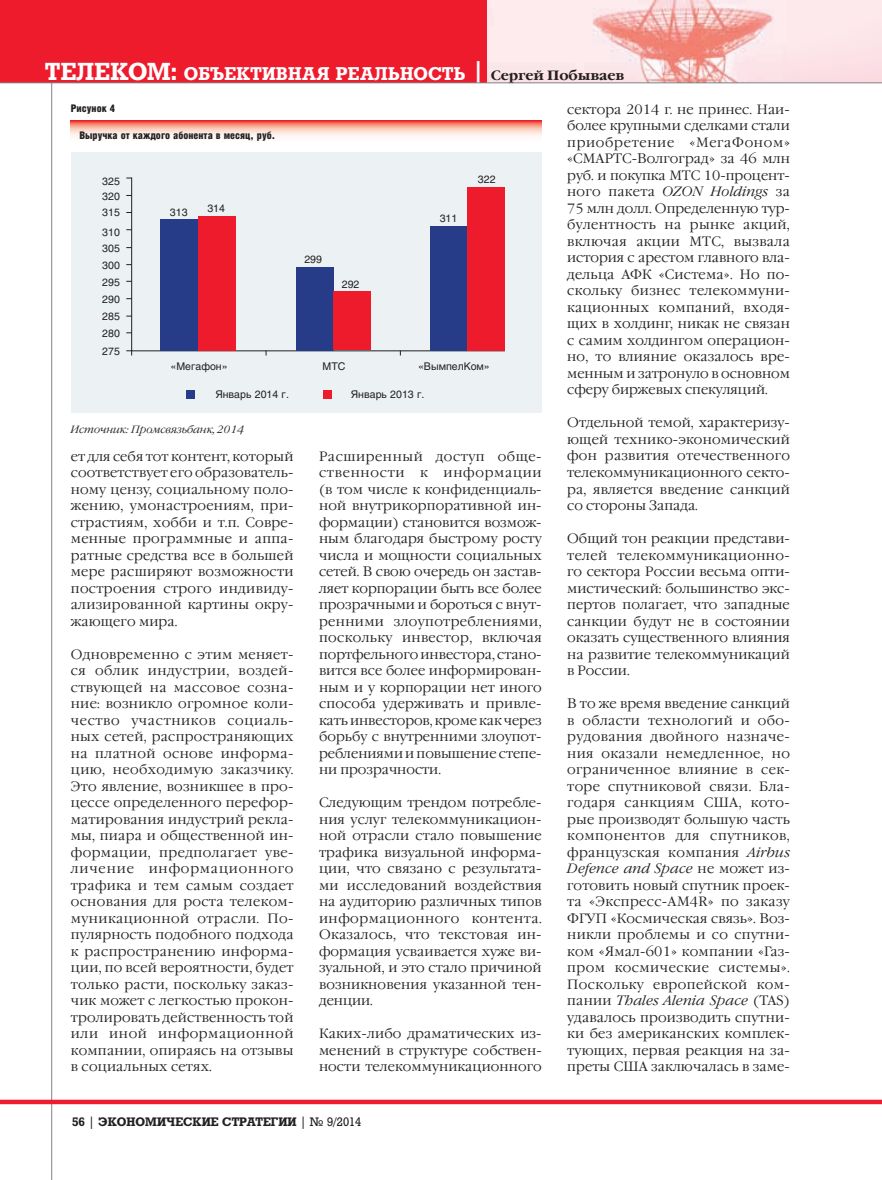
<style>
.page{position:relative;width:882px;height:1180px;background:#fff}
.page>*{position:absolute;margin:0;border:0;box-sizing:border-box;transform-origin:0 0}
.t1{font:700 18px "Rodeo";color:#fff}
.t2{font:300 13.5px/16.5px "Garamond C";letter-spacing:.01em;color:#231f20;text-align:justify}
.t3{font:700 12px "Rodeo";color:#231f20}
.t4{font:10.5px/16.8px "Helios";color:#231f20;text-align:justify}
.t5{font:900 10.5px "Helios Cond";color:#231f20}
.t6{font:italic 300 10.5px "Garamond C";color:#231f20}
.s1{font-size:24px}
.s2{font-family:"Garamond C";font-size:13.5px;color:#231f20}
.s3{font-style:italic}
.s4{font-weight:400}
</style>
<div class="page">
<img style="left:486px;top:0;width:395px;height:82px">
<div style="left:0;top:0;width:486px;height:83px;background:#ee1b2d"></div>
<hr style="left:51px;top:82px;width:1px;height:1097px;background:#808285">
<svg style="left:0;top:1099px;width:881px;height:4px;background:#f04251"></svg>
<hr style="left:0;top:82px;width:881px;height:1px;background:#808285">
<div style="left:71px;top:149px;width:470px;height:264px;background:#ecf2f4"></div>
<svg style="left:71px;top:120px;width:470px;height:31px"></svg>
<svg style="left:126px;top:350px;width:6px;height:5px"></svg>
<svg style="left:131px;top:177px;width:374px;height:174px"></svg>
<div style="left:161px;top:219px;width:37px;height:131px;background:#273c88"></div>
<div style="left:296px;top:267px;width:38px;height:83px;background:#273c88"></div>
<div style="left:430px;top:226px;width:37px;height:124px;background:#273c88"></div>
<div style="left:198px;top:216px;width:37px;height:134px;background:#ee1b2d"></div>
<div style="left:334px;top:291px;width:37px;height:59px;background:#ee1b2d"></div>
<div style="left:467px;top:187px;width:38px;height:163px;background:#ee1b2d"></div>
<div style="left:187px;top:390px;width:8px;height:8px;background:#273c88"></div>
<div style="left:323px;top:390px;width:8px;height:8px;background:#ee1b2d"></div>
<h1 class="t1" style="left:45px;top:67px;width:580px"><span class="s1">ТЕЛЕКОМ:</span> ОБЪЕКТИВНАЯ РЕАЛЬНОСТЬ <span class="s1">|</span> <span class="s2">Сергей Побываев</span></h1>
<p class="t5" style="left:71px;top:105px;width:46px">Рисунок 4</p>
<p class="t5" style="left:79px;top:131px;width:197px">Выручка от каждого абонента в месяц, руб.</p>
<p class="t2" style="left:567px;top:102px;width:224px">сектора 2014 г. не принес. Наи&shy;более крупными сделками стали приобретение «МегаФоном» «СМАРТС-Волгоград» за 46 млн руб. и покупка МТС 10-процент&shy;ного пакета <span class="s3">OZON Holdings</span> за 75 млн долл. Определенную тур&shy;булентность на рынке акций, включая акции МТС, вызвала история с арестом главного вла&shy;дельца АФК «Система». Но по&shy;скольку бизнес телекоммуни&shy;кационных компаний, входя&shy;щих в холдинг, никак не связан с самим холдингом операцион&shy;но, то влияние оказалось вре&shy;менным и затронуло в основном сферу биржевых спекуляций.</p>
<p class="t2" style="left:567px;top:416px;width:224px">Отдельной темой, характеризу&shy;ющей технико-экономический фон развития отечественного телекоммуникационного секто&shy;ра, является введение санкций со стороны Запада.</p>
<p class="t2" style="left:567px;top:531px;width:224px">Общий тон реакции представи&shy;телей телекоммуникационно&shy;го сектора России весьма опти&shy;мистический: большинство экс&shy;пертов полагает, что западные санкции будут не в состоянии оказать существенного влияния на развитие телекоммуникаций в России.</p>
<p class="t2" style="left:567px;top:696px;width:224px">В то же время введение санкций в области технологий и обо&shy;рудования двойного назначе&shy;ния оказали немедленное, но ограниченное влияние в сек&shy;торе спутниковой связи. Бла&shy;годаря санкциям США, кото&shy;рые производят большую часть компонентов для спутников, французская компания <span class="s3">Airbus Defence and Space</span> не может из&shy;готовить новый спутник проек&shy;та «Экспресс-АМ4R» по заказу ФГУП «Космическая связь». Воз&shy;никли проблемы и со спутни&shy;ком «Ямал-601» компании «Газ&shy;пром космические системы».<br>Поскольку европейской ком&shy;пании <span class="s3">Thales Alenia Space</span> (TAS) удавалось производить спутни&shy;ки без американских комплек&shy;тующих, первая реакция на за&shy;преты США заключалась в заме-</p>
<p class="t4" style="left:478px;top:172px;width:19px">322</p>
<p class="t4" style="left:102px;top:174px;width:19px;line-height:15.9px">325<br>320<br>315</p>
<p class="t4" style="left:102px;top:224px;width:19px">310<br>305<br>300<br>295<br>290<br>285<br>280</p>
<p class="t4" style="left:102px;top:344px;width:19px">275</p>
<p class="t4" style="left:170px;top:204px;width:19px">313</p>
<p class="t4" style="left:207px;top:201px;width:19px">314</p>
<p class="t4" style="left:439px;top:210px;width:19px">311</p>
<p class="t4" style="left:304px;top:251px;width:19px">299</p>
<p class="t4" style="left:342px;top:276px;width:19px">292</p>
<p class="t4" style="left:322px;top:358px;width:24px">МТС</p>
<p class="t4" style="left:418px;top:358px;width:73px">«ВымпелКом»</p>
<p class="t4" style="left:170px;top:358px;width:59px">«Мегафон»</p>
<p class="t4" style="left:215px;top:387px;width:75px">Январь 2014 г.</p>
<p class="t4" style="left:351px;top:387px;width:75px">Январь 2013 г.</p>
<p class="t6" style="left:71px;top:425px;width:175px">Источник: Промсвязьбанк, 2014</p>
<p class="t2" style="left:71px;top:449px;width:224px">ет для себя тот контент, который соответствует его образователь&shy;ному цензу, социальному поло&shy;жению, умонастроениям, при&shy;страстиям, хобби и т.п. Совре&shy;менные программные и аппа&shy;ратные средства все в большей мере расширяют возможности построения строго индивиду&shy;ализированной картины окру&shy;жающего мира.</p>
<p class="t2" style="left:71px;top:647px;width:224px">Одновременно с этим меняет&shy;ся облик индустрии, воздей&shy;ствующей на массовое созна&shy;ние: возникло огромное коли&shy;чество участников социаль&shy;ных сетей, распространяющих на платной основе информа&shy;цию, необходимую заказчику.<br>Это явление, возникшее в про&shy;цессе определенного перефор&shy;матирования индустрий рекла&shy;мы, пиара и общественной ин&shy;формации, предполагает уве&shy;личение информационного трафика и тем самым создает основания для роста телеком&shy;муникационной отрасли. По&shy;пулярность подобного подхода к распространению информа&shy;ции, по всей вероятности, будет только расти, поскольку заказ&shy;чик может с легкостью прокон&shy;тролировать действенность той или иной информационной компании, опираясь на отзывы в социальных сетях.</p>
<p class="t2" style="left:319px;top:449px;width:224px">Расширенный доступ обще&shy;ственности к информации (в том числе к конфиденциаль&shy;ной внутрикорпоративной ин&shy;формации) становится возмож&shy;ным благодаря быстрому росту числа и мощности социальных сетей. В свою очередь он застав&shy;ляет корпорации быть все более прозрачными и бороться с внут&shy;ренними злоупотреблениями, поскольку инвестор, включая портфельного инвестора, стано&shy;вится все более информирован&shy;ным и у корпорации нет иного способа удерживать и привле&shy;кать инвесторов, кроме как через борьбу с внутренними злоупот&shy;реблениями и повышение степе&shy;ни прозрачности.</p>
<p class="t2" style="left:319px;top:795px;width:224px">Следующим трендом потребле&shy;ния услуг телекоммуникацион&shy;ной отрасли стало повышение трафика визуальной информа&shy;ции, что связано с результата&shy;ми исследований воздействия на ауди торию различных типов информационного контента.<br>Оказалось, что текстовая ин&shy;формация усваивается хуже ви&shy;зуальной, и это стало причиной возникновения указанной тен&shy;денции.</p>
<p class="t2" style="left:319px;top:1026px;width:224px">Каких-либо драматических из&shy;менений в структуре собствен&shy;ности телекоммуникационного</p>
<p class="t3" style="left:72px;top:1116px;width:291px">56 <span class="s4">|</span> ЭКОНОМИЧЕСКИЕ СТРАТЕГИИ <span class="s4">| № 9/2014</span></p>
</div>
